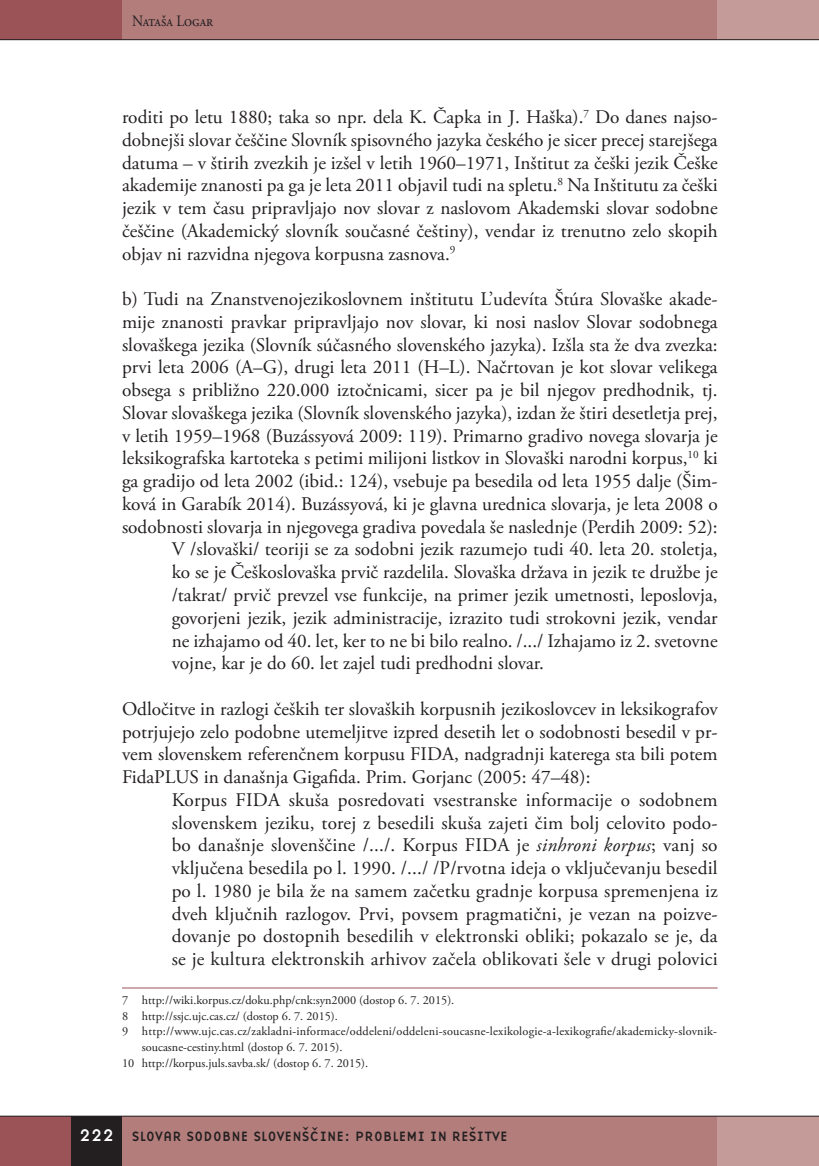
<style>
.page{position:relative;width:819px;height:1166px;background:#fff}
.page>*{position:absolute;margin:0;border:0;box-sizing:border-box;transform-origin:0 0}
.t1{font:19.25px/22.8px "Adobe Garamond Pro";color:#231f20;text-align:justify}
.t2{font:19.25px "Adobe Garamond Pro";letter-spacing:-.02em;color:#231f20}
.t3{font:15.75px "Adobe Garamond Pro";color:#231f20;scale:.9 1}
.t4{font:14px "Base Nine";color:#231f20}
.t5{font:12.25px "Adobe Garamond Pro";color:#231f20}
.s1{font-style:italic}
.s2{font-size:17.5px;color:#fff}
</style>
<div class="page">
<div style="left:122px;top:1116px;width:620px;height:50px;background:#b37d7c"></div>
<div style="left:717px;top:1116px;width:101px;height:50px;background:#c59b99"></div>
<div style="left:120px;top:0;width:597px;height:40px;background:#b37d7c"></div>
<div style="left:717px;top:0;width:101px;height:40px;background:#c59b99"></div>
<div style="left:0;top:1116px;width:71px;height:50px;background:#9b5358"></div>
<div style="left:71px;top:1116px;width:51px;height:50px;background:#231f20"></div>
<div style="left:0;top:0;width:122px;height:40px;background:#9b5358"></div>
<hr style="left:0;top:39px;width:818px;height:1px;background:#231f20">
<hr style="left:0;top:1116px;width:818px;height:1px;background:#231f20">
<hr style="left:122px;top:987px;width:595px;height:1px;background:#9b5358">
<p class="t3" style="left:132px;top:11px;width:92px">Nataša Logar</p>
<p class="t1" style="left:122px;top:106px;width:597px">roditi po letu 1880; taka so npr. dela K. Čapka in J. Haška).<sup>7</sup> Do danes najso&shy;dobnejši slovar češčine Slovník spisovného jazyka českého je sicer precej starejšega datuma – v štirih zvezkih je izšel v letih 1960–1971, Inštitut za češki jezik Češke akademije znanosti pa ga je leta 2011 objavil tudi na spletu.<sup>8</sup> Na Inštitutu za češki jezik v tem času pripravljajo nov slovar z naslovom Akademski slovar sodobne češčine (Akademický slovník současné češtiny), vendar iz trenutno zelo skopih objav ni razvidna njegova korpusna zasnova.<sup>9</sup></p>
<p class="t1" style="left:122px;top:288px;width:597px">b) Tudi na Znanstvenojezikoslovnem inštitutu L’udevíta Štúra Slovaške akade-</p>
<p class="t1" style="left:122px;top:311px;width:597px">mije znanosti pravkar pripravljajo nov slovar, ki nosi naslov Slovar sodobnega</p>
<p class="t1" style="left:122px;top:334px;width:597px">slovaškega jezika (Slovník súčasného slovenského jazyka). Izšla sta že dva zvezka:</p>
<p class="t1" style="left:122px;top:357px;width:597px">prvi leta 2006 (A–G), drugi leta 2011 (H–L). Načrtovan je kot slovar velikega</p>
<p class="t1" style="left:122px;top:379px;width:597px">obsega s približno 220.000 iztočnicami, sicer pa je bil njegov predhodnik, tj.</p>
<p class="t1" style="left:122px;top:402px;width:597px">Slovar slovaškega jezika (Slovník slovenského jazyka), izdan že štiri desetletja prej,</p>
<p class="t1" style="left:122px;top:425px;width:597px">v letih 1959–1968 (Buzássyová 2009: 119). Primarno gradivo novega slovarja je</p>
<p class="t2" style="left:122px;top:447px;width:597px">leksikografska kartoteka s petimi milijoni listkov in Slovaški narodni korpus,<sup>10</sup> ki</p>
<p class="t1" style="left:122px;top:470px;width:597px">ga gradijo od leta 2002 (ibid.: 124), vsebuje pa besedila od leta 1955 dalje (Šim-</p>
<p class="t1" style="left:122px;top:493px;width:597px">ková in Garabík 2014). Buzássyová, ki je glavna urednica slovarja, je leta 2008 o</p>
<p class="t1" style="left:122px;top:516px;width:597px">sodobnosti slovarja in njegovega gradiva povedala še naslednje (Perdih 2009: 52):</p>
<p class="t1" style="left:172px;top:539px;width:547px">V /slovaški/ teoriji se za sodobni jezik razumejo tudi 40. leta 20. stoletja,</p>
<p class="t1" style="left:172px;top:561px;width:547px">ko se je Češkoslovaška prvič razdelila. Slovaška država in jezik te družbe je</p>
<p class="t1" style="left:172px;top:584px;width:547px">/takrat/ prvič prevzel vse funkcije, na primer jezik umetnosti, leposlovja,</p>
<p class="t1" style="left:172px;top:607px;width:547px">govorjeni jezik, jezik administracije, izrazito tudi strokovni jezik, vendar</p>
<p class="t1" style="left:172px;top:630px;width:547px">ne izhajamo od 40. let, ker to ne bi bilo realno. /.../ Izhajamo iz 2. svetovne</p>
<p class="t1" style="left:172px;top:652px;width:374px">vojne, kar je do 60. let zajel tudi predhodni slovar.</p>
<p class="t1" style="left:122px;top:698px;width:597px">Odločitve in razlogi čeških ter slovaških korpusnih jezikoslovcev in leksikografov potrjujejo zelo podobne utemeljitve izpred desetih let o sodobnosti besedil v pr&shy;vem slovenskem referenčnem korpusu FIDA, nadgradnji katerega sta bili potem FidaPLUS in današnja Gigafida. Prim. Gorjanc (2005: 47–48):</p>
<p class="t1" style="left:172px;top:789px;width:547px">Korpus FIDA skuša posredovati vsestranske informacije o sodobnem slovenskem jeziku, torej z besedili skuša zajeti čim bolj celovito podo&shy;bo današnje slovenščine /.../. Korpus FIDA je <span class="s1">sinhroni korpus</span>; vanj so vključena besedila po l. 1990. /.../ /P/rvotna ideja o vključevanju besedil po l. 1980 je bila že na samem začetku gradnje korpusa spremenjena iz dveh ključnih razlogov. Prvi, povsem pragmatični, je vezan na poizve&shy;dovanje po dostopnih besedilih v elektronski obliki; pokazalo se je, da se je kultura elektronskih arhivov začela oblikovati šele v drugi polovici</p>
<p class="t5" style="left:122px;top:992px;width:334px">7 http://wiki.korpus.cz/doku.php/cnk:syn2000 (dostop 6. 7. 2015).</p>
<p class="t5" style="left:122px;top:1008px;width:217px">8 http://ssjc.ujc.cas.cz/ (dostop 6. 7. 2015).</p>
<p class="t5" style="left:122px;top:1024px;width:596px">9 http://www.ujc.cas.cz/zakladni-informace/oddeleni/oddeleni-soucasne-lexikologie-a-lexikografie/akademicky-slovnik-</p>
<p class="t5" style="left:142px;top:1040px;width:202px">soucasne-cestiny.html (dostop 6. 7. 2015).</p>
<p class="t5" style="left:122px;top:1055px;width:248px">10 http://korpus.juls.savba.sk/ (dostop 6. 7. 2015).</p>
<p class="t4" style="left:79px;top:1126px;width:430px"><span class="s2">222</span> SLOVAR SODOBNE SLOVENŠCˇINE: PROBLEMI IN REŠITVE</p>
</div>
